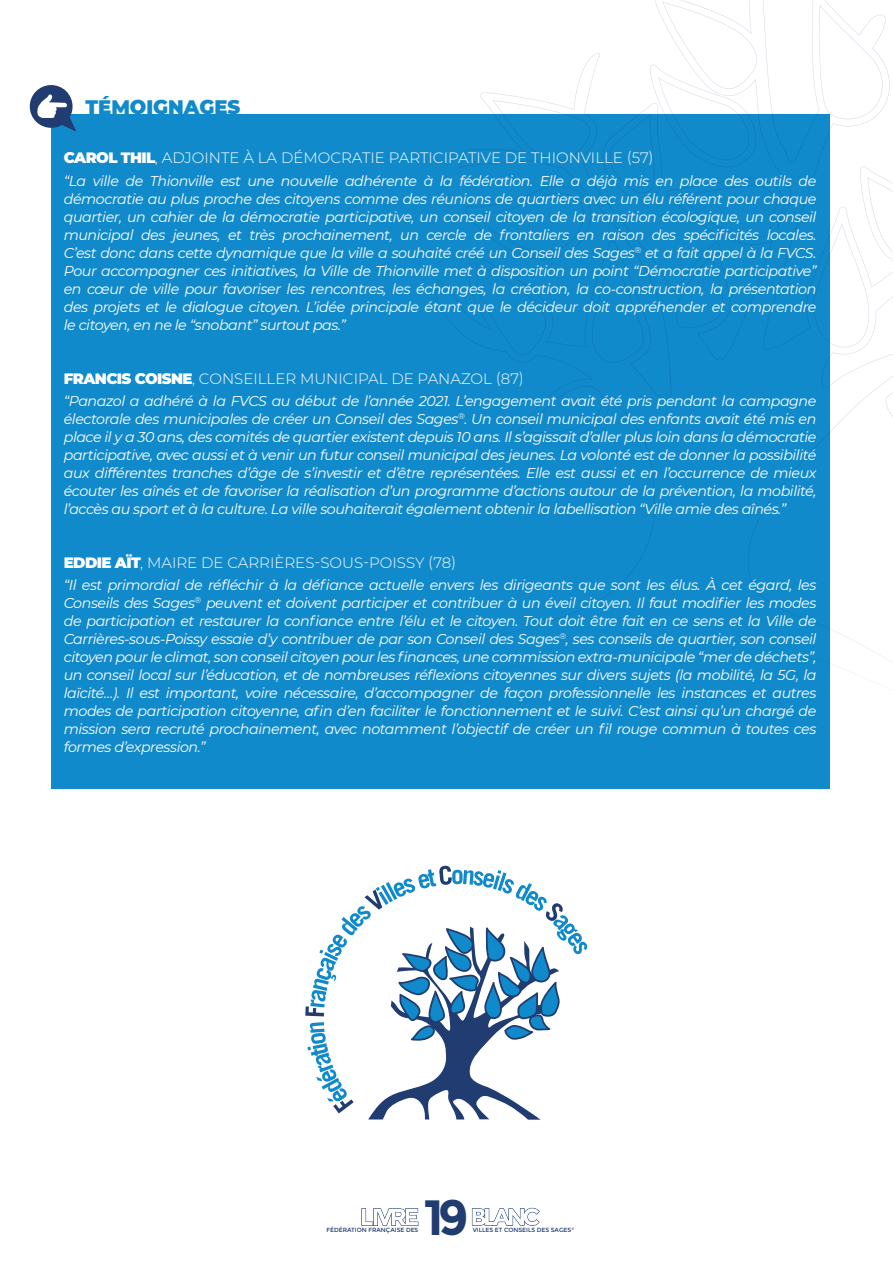
<style>
.page{position:relative;width:893px;height:1263px;background:#fff}
.page>*{position:absolute;margin:0;border:0;box-sizing:border-box;transform-origin:0 0}
.t1{font:700 49.5px "Montserrat";color:#203c70}
.t2{font:900 19.5px "Montserrat";color:#118acb}
.t3{font:300 15px "Montserrat";color:#fff}
.t4{font:900 15px "Montserrat";letter-spacing:-.04em;color:#fff}
.t5{font:italic 14.25px/18px "Montserrat";letter-spacing:-.03em;color:#fff;text-align:justify}
.t6{font:6px "Montserrat";color:#203c70}
.s1{font-weight:900}
</style>
<div class="page">
<svg style="left:480px;top:0;width:413px;height:513px"></svg>
<svg style="left:885px;top:377px;width:8px;height:59px"></svg>
<div style="left:51px;top:114px;width:778px;height:674px;background:#118acb"></div>
<svg style="left:29px;top:85px;width:47px;height:47px"></svg>
<svg style="left:472px;top:1208px;width:68px;height:18px"></svg>
<svg style="left:361px;top:1208px;width:57px;height:18px"></svg>
<svg style="left:305px;top:865px;width:283px;height:255px"></svg>
<h2 class="t2" style="left:85px;top:93px;width:15px">TÉMOI</h2>
<h2 class="t2" style="left:153px;top:93px;width:88px">GNAGES</h2>
<p class="t4" style="left:64px;top:147px;width:67px">CAROL THIL</p>
<p class="t3" style="left:155px;top:148px;width:187px">, ADJOINTE À LA DÉMOCRA</p>
<p class="t3" style="left:362px;top:148px;width:38px">TIE PAR</p>
<p class="t3" style="left:420px;top:148px;width:142px">TICIPATIVE DE THION</p>
<p class="t3" style="left:581px;top:148px;width:19px">VILLE</p>
<p class="t3" style="left:627px;top:148px;width:28px">(57)</p>
<p class="t5" style="left:64px;top:171px;width:754px">“La ville de Thionville est une nouvelle adhérente à la fédération. Elle a déjà mis en place des outils de démocratie au plus proche des citoyens comme des réunions de quartiers avec un élu référent pour chaque quartier, un cahier de la démocratie participative, un conseil citoyen de la transition écologique, un conseil municipal des jeunes, et très prochainement, un cercle de frontaliers en raison des spécificités locales.<br>C’est donc dans cette dynamique que la ville a souhaité créé un Conseil des Sages<sup>®</sup> et a fait appel à la FVCS.<br>Pour accompagner ces initiatives, la Ville de Thionville met à disposition un point “Démocratie participative” en cœur de ville pour favoriser les rencontres, les échanges, la création, la co-construction, la présentation des projets et le dialogue citoyen. L’idée principale étant que le décideur doit appréhender et comprendre le citoyen, en ne le “snobant” surtout pas.”</p>
<p class="t4" style="left:64px;top:367px;width:82px">FRANCIS COISN</p>
<p class="t3" style="left:183px;top:368px;width:343px"><span class="s1">E</span>, CONSEILLER MU NICIPAL DE PANAZOL (87)</p>
<p class="t5" style="left:64px;top:391px;width:754px">“Panazol a adhéré à la FVCS au début de l’année 2021. L’engagement avait été pris pendant la campagne électorale des municipales de créer un Conseil des Sages<sup>®</sup>. Un conseil municipal des enfants avait été mis en place il y a 30 ans, des comités de quartier existent depuis 10 ans. Il s’agissait d’aller plus loin dans la démocratie participative, avec aussi et à venir un futur conseil municipal des jeunes. La volonté est de donner la possibilité aux différentes tranches d’âge de s’investir et d’être représentées. Elle est aussi et en l’occurrence de mieux écouter les aînés et de favoriser la réalisation d’un programme d’actions autour de la prévention, la mobilité, l’accès au sport et à la culture. La ville souhaiterait également obtenir la labellisation “Ville amie des aînés.”</p>
<p class="t3" style="left:64px;top:552px;width:394px"><span class="s1">EDDIE AÏT</span>, MAIR E DE CARRIÈ RES-SOUS-POI SSY (78)</p>
<p class="t5" style="left:64px;top:576px;width:754px">“Il est primordial de réfléchir à la défiance actuelle envers les dirigeants que sont les élus. À cet égard, les Conseils des Sages<sup>®</sup> peuvent et doivent participer et contribuer à un éveil citoyen. Il faut modifier les modes de participation et restaurer la confiance entre l’élu et le citoyen. Tout doit être fait en ce sens et la Ville de Carrières-sous-Poissy essaie d’y contribuer de par son Conseil des Sages<sup>®</sup>, ses conseils de quartier, son conseil citoyen pour le climat, son conseil citoyen pour les finances, une commission extra-municipale “mer de déchets”, un conseil local sur l’éducation, et de nombreuses réflexions citoyennes sur divers sujets (la mobilité, la 5G, la laïcité…). Il est important, voire nécessaire, d’accompagner de façon professionnelle les instances et autres modes de participation citoyenne, afin d’en faciliter le fonctionnement et le suivi. C’est ainsi qu’un chargé de mission sera recruté prochainement, avec notamment l’objectif de créer un fil rouge commun à toutes ces formes d’expression.”</p>
<h1 class="t1" style="left:424px;top:1188px;width:47px">19</h1>
<p class="t6" style="left:327px;top:1226px;width:93px">FÉDÉRATION FRANÇAISE DES</p>
<p class="t6" style="left:473px;top:1226px;width:103px">VILLES ET CONSEILS DES SAGES<sup>®</sup></p>
</div>
